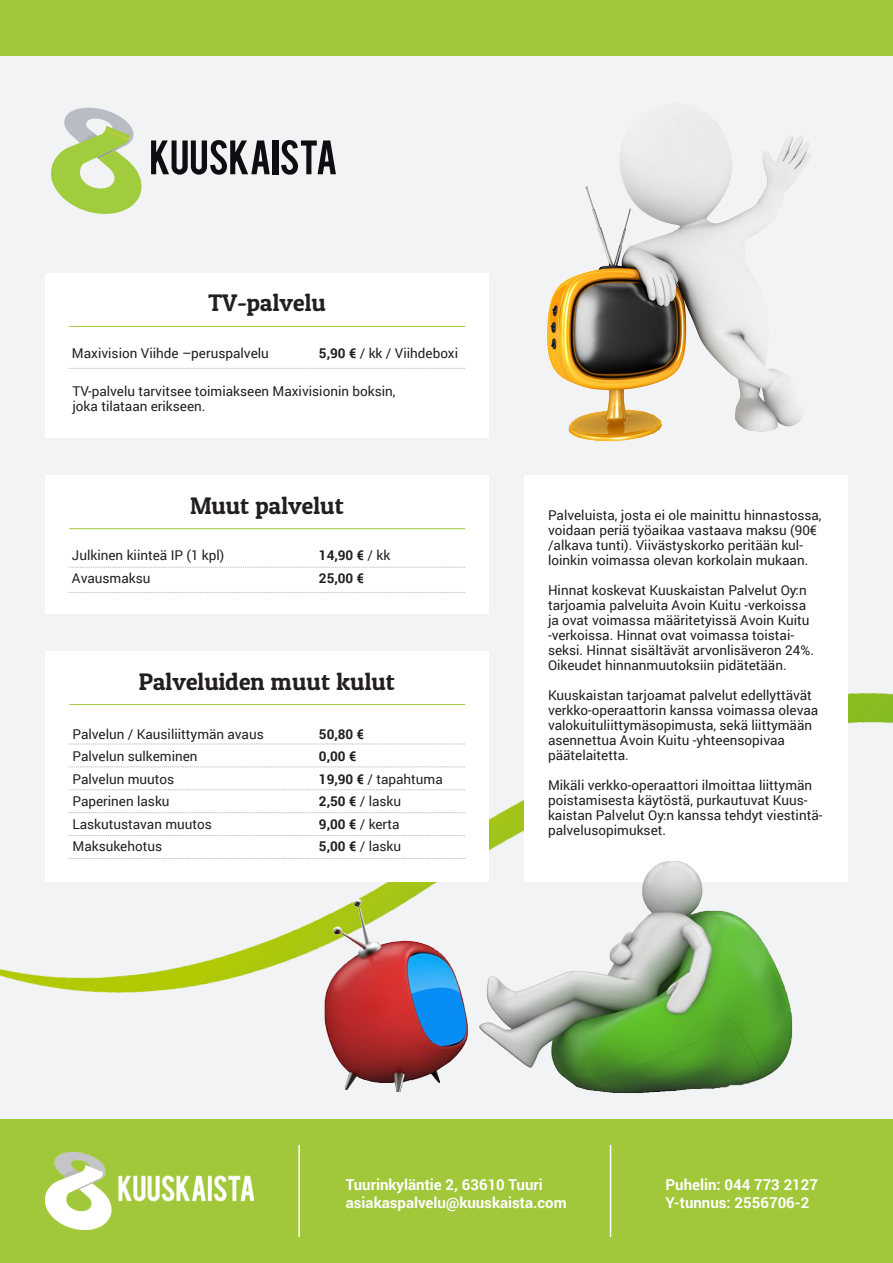
<style>
.page{position:relative;width:893px;height:1263px;background:#f2f3f4}
.page>*{position:absolute;margin:0;border:0;box-sizing:border-box;transform-origin:0 0}
.Iso_väliotsikko{font:24px "Patua One";color:#231f20}
.Leipäteksti{font:700 15px "Roboto";color:#fff}
.Leipäteksti-2{font:13.5px/15px "Roboto";color:#231f20}
.Leipäteksti-3{font:700 13.5px "Roboto";color:#231f20}
.s1{font-weight:700}
.s2{font-weight:400}
</style>
<div class="page">
<div style="left:0;top:0;width:893px;height:55px;background:#a1c73a"></div>
<div style="left:0;top:1119px;width:893px;height:144px;background:#a1c73a"></div>
<svg style="left:151px;top:140px;width:119px;height:35px"></svg>
<div style="left:273px;top:140px;width:5px;height:34px;background:#0f0c12"></div>
<svg style="left:281px;top:140px;width:55px;height:35px"></svg>
<svg style="left:51px;top:108px;width:91px;height:106px"></svg>
<img style="left:102px;top:126px;width:27px;height:18px">
<img style="left:45px;top:1152px;width:209px;height:78px">
<hr style="left:298px;top:1145px;width:2px;height:92px;background:#fff">
<hr style="left:610px;top:1145px;width:1px;height:92px;background:#fff">
<div style="left:45px;top:475px;width:444px;height:138px;background:#fff"></div>
<hr style="left:69px;top:528px;width:396px;height:1px;background:#a1c73a">
<svg style="left:69px;top:567px;width:396px;height:1px"></svg>
<svg style="left:69px;top:592px;width:396px;height:1px"></svg>
<div style="left:45px;top:273px;width:444px;height:165px;background:#fff"></div>
<hr style="left:69px;top:326px;width:396px;height:1px;background:#a1c73a">
<svg style="left:69px;top:368px;width:396px;height:1px"></svg>
<img style="left:0;top:692px;width:893px;height:301px">
<div style="left:45px;top:651px;width:444px;height:231px;background:#fff"></div>
<hr style="left:69px;top:704px;width:396px;height:1px;background:#a1c73a">
<svg style="left:69px;top:744px;width:396px;height:1px"></svg>
<svg style="left:69px;top:767px;width:396px;height:1px"></svg>
<svg style="left:69px;top:789px;width:396px;height:1px"></svg>
<svg style="left:69px;top:812px;width:396px;height:1px"></svg>
<svg style="left:69px;top:835px;width:396px;height:1px"></svg>
<svg style="left:69px;top:858px;width:396px;height:1px"></svg>
<div style="left:524px;top:475px;width:324px;height:407px;background:#fff"></div>
<img style="left:313px;top:859px;width:489px;height:234px">
<img style="left:547px;top:120px;width:265px;height:322px">
<p class="Iso_väliotsikko" style="left:209px;top:288px;width:119px">TV-palvelu</p>
<p class="Leipäteksti-2" style="left:72px;top:345px;width:198px">Maxivision Viihde –peruspalvelu</p>
<p class="Leipäteksti-2" style="left:319px;top:345px;width:141px"><span class="s1">5,90 €</span> / kk / Viihdeboxi</p>
<p class="Leipäteksti-2" style="left:72px;top:383px;width:325px">TV-palvelu tarvitsee toimiakseen Maxivisionin boksin,</p>
<p class="Leipäteksti-2" style="left:72px;top:398px;width:135px">joka tilataan erikseen.</p>
<p class="Iso_väliotsikko" style="left:190px;top:490px;width:155px">Muut palvelut</p>
<p class="Leipäteksti-2" style="left:72px;top:548px;width:154px">Julkinen kiinteä IP (1 kpl)</p>
<p class="Leipäteksti-2" style="left:72px;top:570px;width:80px">Avausmaksu</p>
<p class="Leipäteksti-3" style="left:319px;top:546px;width:73px">14,90 € <span class="s2">/ kk</span></p>
<p class="Leipäteksti-3" style="left:319px;top:569px;width:47px">25,00 €</p>
<p class="Iso_väliotsikko" style="left:139px;top:666px;width:258px">Palveluiden muut kulut</p>
<p class="Leipäteksti-2" style="left:72px;top:726px;width:193px">Palvelun / Kausiliittymän avaus</p>
<p class="Leipäteksti-2" style="left:72px;top:749px;width:127px">Palvelun sulkeminen</p>
<p class="Leipäteksti-2" style="left:72px;top:771px;width:103px">Palvelun muutos</p>
<p class="Leipäteksti-2" style="left:72px;top:794px;width:99px">Paperinen lasku</p>
<p class="Leipäteksti-2" style="left:72px;top:816px;width:141px">Laskutustavan muutos</p>
<p class="Leipäteksti-2" style="left:72px;top:839px;width:91px">Maksukehotus</p>
<p class="Leipäteksti-3" style="left:319px;top:725px;width:47px">50,80 €</p>
<p class="Leipäteksti-3" style="left:319px;top:747px;width:39px">0,00 €</p>
<p class="Leipäteksti-2" style="left:319px;top:771px;width:125px"><span class="s1">19,90 €</span> / tapahtuma</p>
<p class="Leipäteksti-2" style="left:319px;top:794px;width:84px"><span class="s1">2,50 €</span> / lasku</p>
<p class="Leipäteksti-2" style="left:319px;top:816px;width:82px"><span class="s1">9,00 €</span> / kerta</p>
<p class="Leipäteksti-2" style="left:319px;top:839px;width:84px"><span class="s1">5,00 €</span> / lasku</p>
<p class="Leipäteksti-2" style="left:548px;top:507px;width:275px">Palveluista, josta ei ole mainittu hinnastossa, voidaan periä työaikaa vastaava maksu (90€ /alkava tunti). Viivästyskorko peritään kul&shy;loinkin voimassa olevan korkolain mukaan.</p>
<p class="Leipäteksti-2" style="left:548px;top:582px;width:267px">Hinnat koskevat Kuuskaistan Palvelut Oy:n tarjoamia palveluita Avoin Kuitu -verkoissa ja ovat voimassa määritetyissä Avoin Kuitu -verkoissa. Hinnat ovat voimassa toistai&shy;seksi. Hinnat sisältävät arvonlisäveron 24%.<br>Oikeudet hinnanmuutoksiin pidätetään.</p>
<p class="Leipäteksti-2" style="left:548px;top:687px;width:272px">Kuuskaistan tarjoamat palvelut edellyttävät verkko-operaattorin kanssa voimassa olevaa valokuituliittymäsopimusta, sekä liittymään asennettua Avoin Kuitu -yhteensopivaa</p>
<p class="Leipäteksti-2" style="left:548px;top:747px;width:82px">päätelaitetta.</p>
<p class="Leipäteksti-2" style="left:548px;top:777px;width:276px">Mikäli verkko-operaattori ilmoittaa liittymän poistamisesta käytöstä, purkautuvat Kuus&shy;kaistan Palvelut Oy:n kanssa tehdyt viestintä&shy;palvelusopimukset.</p>
<p class="Leipäteksti" style="left:346px;top:1174px;width:198px">Tuurinkyläntie 2, 63610 Tuuri</p>
<p class="Leipäteksti" style="left:346px;top:1192px;width:222px">asiakaspalvelu@kuuskaista.com</p>
<p class="Leipäteksti" style="left:665px;top:1174px;width:154px">Puhelin: 044 773 2127</p>
<p class="Leipäteksti" style="left:665px;top:1192px;width:145px">Y-tunnus: 2556706-2</p>
</div>
